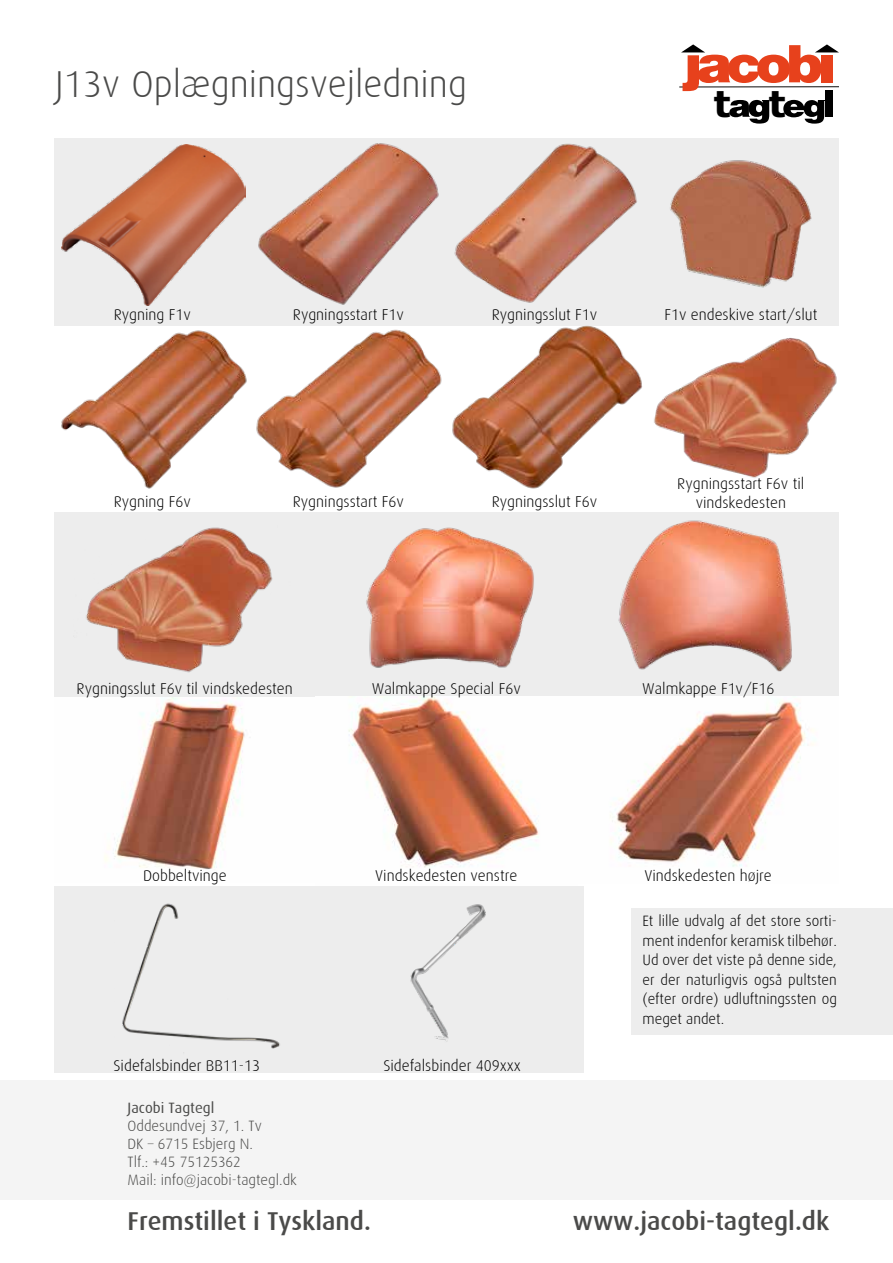
<style>
.page{position:relative;width:893px;height:1263px;background:#fff}
.page>*{position:absolute;margin:0;border:0;box-sizing:border-box;transform-origin:0 0}
.t1{font:300 37.5px "Dax";color:#4a4a49}
.t2{font:700 36.75px "Verdana";color:#000}
.t3{font:500 25.8px "Dax";color:#4a4a49}
.t4{font:300 15.6px/18.8px "Dax";color:#000;text-align:center}
.t5{font:300 15px/19.5px "Dax";color:#000;text-align:justify}
.t6{font:300 15px/18px "Dax";color:#4a4a49}
.t7{font:15px "Dax";color:#4a4a49}
</style>
<div class="page">
<div style="left:0;top:1080px;width:893px;height:119px;background:#f4f4f4"></div>
<div style="left:632px;top:908px;width:261px;height:126px;background:#ededed"></div>
<hr style="left:679px;top:86px;width:160px;height:1px;background:#000">
<svg style="left:681px;top:44px;width:158px;height:47px"></svg>
<div style="left:825px;top:91px;width:8px;height:26px;background:#000"></div>
<svg style="left:783px;top:100px;width:41px;height:24px"></svg>
<svg style="left:729px;top:100px;width:40px;height:24px"></svg>
<div style="left:54px;top:138px;width:196px;height:187px;background:#ededed"></div>
<img style="left:61px;top:145px;width:184px;height:161px">
<div style="left:250px;top:138px;width:197px;height:187px;background:#ededed"></div>
<img style="left:258px;top:143px;width:181px;height:162px">
<div style="left:447px;top:138px;width:196px;height:187px;background:#ededed"></div>
<img style="left:454px;top:143px;width:183px;height:160px">
<div style="left:643px;top:138px;width:196px;height:187px;background:#ededed"></div>
<img style="left:670px;top:160px;width:142px;height:128px">
<img style="left:61px;top:330px;width:186px;height:159px">
<img style="left:250px;top:325px;width:393px;height:164px">
<img style="left:643px;top:325px;width:196px;height:153px">
<div style="left:54px;top:512px;width:262px;height:187px;background:#ededed"></div>
<img style="left:86px;top:527px;width:187px;height:146px">
<div style="left:316px;top:512px;width:261px;height:184px;background:#ededed"></div>
<img style="left:366px;top:527px;width:168px;height:141px">
<div style="left:577px;top:512px;width:262px;height:172px;background:#ededed"></div>
<img style="left:618px;top:520px;width:174px;height:152px">
<img style="left:54px;top:697px;width:262px;height:173px">
<img style="left:348px;top:696px;width:191px;height:172px">
<img style="left:610px;top:700px;width:204px;height:167px">
<div style="left:54px;top:886px;width:265px;height:187px;background:#ededed"></div>
<img style="left:122px;top:903px;width:158px;height:146px">
<div style="left:319px;top:886px;width:265px;height:187px;background:#ededed"></div>
<img style="left:410px;top:904px;width:76px;height:138px">
<div style="left:577px;top:678px;width:262px;height:18px;background:#ededed"></div>
<h1 class="t1" style="left:55px;top:63px;width:413px">J13v Oplægningsvejledning</h1>
<h2 class="t2" style="left:713px;top:77px;width:74px">t t</h2>
<p class="t4" style="left:114px;top:305px;width:79px">Rygning F1v</p>
<p class="t4" style="left:293px;top:305px;width:113px">Rygningsstart F1v</p>
<p class="t4" style="left:492px;top:305px;width:107px">Rygningsslut F1v</p>
<p class="t4" style="left:664px;top:305px;width:154px">F1v endeskive start/slut</p>
<p class="t4" style="left:114px;top:492px;width:79px">Rygning F6v</p>
<p class="t4" style="left:293px;top:492px;width:113px">Rygningsstart F6v</p>
<p class="t4" style="left:492px;top:492px;width:107px">Rygningsslut F6v</p>
<p class="t4" style="left:677px;top:474px;width:129px">Rygningsstart F6v til vindskedesten</p>
<p class="t4" style="left:77px;top:679px;width:218px">Rygningsslut F6v til vindskedesten</p>
<p class="t4" style="left:372px;top:679px;width:151px">Walmkappe Special F6v</p>
<p class="t4" style="left:642px;top:679px;width:134px">Walmkappe F1v/F16</p>
<p class="t4" style="left:143px;top:866px;width:85px">Dobbeltvinge</p>
<p class="t4" style="left:375px;top:866px;width:144px">Vindskedesten venstre</p>
<p class="t4" style="left:644px;top:866px;width:129px">Vindskedesten højre</p>
<p class="t4" style="left:114px;top:1056px;width:148px">Sidefalsbinder BB11-13</p>
<p class="t4" style="left:383px;top:1056px;width:139px">Sidefalsbinder 409xxx</p>
<p class="t7" style="left:128px;top:1099px;width:88px">Jacobi Tagtegl</p>
<p class="t6" style="left:128px;top:1117px;width:171px">Oddesundvej 37, 1. Tv<br>DK – 6715 Esbjerg N.<br>Tlf.: +45 75125362<br>Mail: info@jacobi-tagtegl.dk</p>
<h3 class="t3" style="left:128px;top:1207px;width:245px">Fremstillet i Tyskland.</h3>
<p class="t5" style="left:642px;top:911px;width:196px">Et lille udvalg af det store sorti&shy;ment indenfor keramisk tilbehør.<br>Ud over det viste på denne side, er der naturligvis også pultsten (efter ordre) udluftningssten og meget andet.</p>
<h3 class="t3" style="left:573px;top:1207px;width:258px">www.jacobi-tagtegl.dk</h3>
</div>
